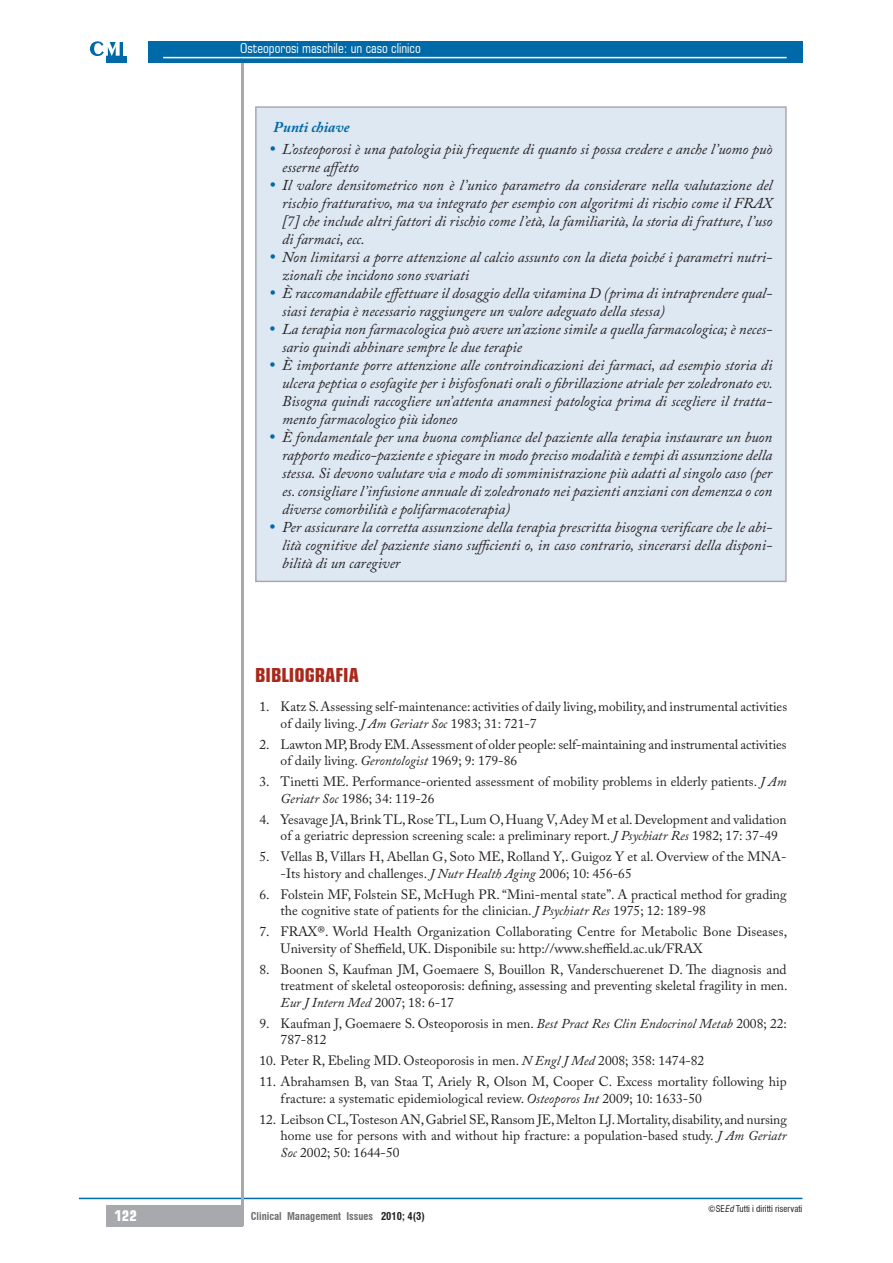
<style>
.page{position:relative;width:893px;height:1263px;background:#fff}
.page>*{position:absolute;margin:0;border:0;box-sizing:border-box;transform-origin:0 0}
.t1{font:700 condensed 19.5px "Square 721 BT";color:#aa281b}
.t2{font:italic 15px/18px "Adobe Caslon Pro";color:#231f20}
.t3{font:italic 700 15px "Adobe Caslon Pro";color:#0069a8}
.t4{font:700 condensed 15px "Square 721 BT";color:#fff}
.t5{font:13.5px/16.6px "Adobe Caslon Pro";color:#231f20}
.t6{font:condensed 13.5px "Square 721 BT";color:#fff}
.t7{font:700 condensed 10.5px "Swiss 721 BT";color:#6c6d70}
.t8{font:condensed 9px "Swiss 721 BT";color:#231f20}
.s1{font-style:italic}
.s2{color:#231f20}
</style>
<div class="page">
<hr style="left:79px;top:1198px;width:723px;height:1px;background:#0069a8">
<hr style="left:241px;top:48px;width:3px;height:1178px;background:#a8a9ad">
<div style="left:106px;top:42px;width:21px;height:21px;background:#0069a8"></div>
<svg style="left:90px;top:41px;width:30px;height:15px"></svg>
<hr style="left:123px;top:42px;width:4px;height:14px;background:#fff">
<div style="left:148px;top:41px;width:654px;height:22px;background:#0069a8"></div>
<hr style="left:163px;top:57px;width:624px;height:1px;background:#fff">
<div style="left:106px;top:1205px;width:136px;height:21px;background:#a8a9ad"></div>
<div style="left:256px;top:107px;width:530px;height:474px;background:#dee8f3"></div>
<div style="left:255px;top:106px;width:532px;height:476px;border:2px solid #a8a9ad"></div>
<p class="t6" style="left:240px;top:40px;width:182px">Osteoporosi maschile: un caso clinico</p>
<p class="t3" style="left:274px;top:118px;width:77px">Punti chiave</p>
<p class="t2" style="left:282px;top:140px;width:492px">L’osteoporosi è una patologia più frequente di quanto si possa credere e anche l’uomo può esserne affetto<br>Il valore densitometrico non è l’unico parametro da considerare nella valutazione del rischio fratturativo, ma va integrato per esempio con algoritmi di rischio come il FRAX [7] che include altri fattori di rischio come l’età, la familiarità, la storia di fratture, l’uso di farmaci, ecc.<br>Non limitarsi a porre attenzione al calcio assunto con la dieta poiché i parametri nutri&shy;zionali che incidono sono svariati<br>È raccomandabile effettuare il dosaggio della vitamina D (prima di intraprendere qual&shy;siasi terapia è necessario raggiungere un valore adeguato della stessa)<br>La terapia non farmacologica può avere un’azione simile a quella farmacologica; è neces&shy;sario quindi abbinare sempre le due terapie<br>È importante porre attenzione alle controindicazioni dei farmaci, ad esempio storia di ulcera peptica o esofagite per i bisfosfonati orali o fibrillazione atriale per zoledronato ev.<br>Bisogna quindi raccogliere un’attenta anamnesi patologica prima di scegliere il tratta&shy;mento farmacologico più idoneo<br>È fondamentale per una buona compliance del paziente alla terapia instaurare un buon rapporto medico-paziente e spiegare in modo preciso modalità e tempi di assunzione della stessa. Si devono valutare via e modo di somministrazione più adatti al singolo caso (per es. consigliare l’infusione annuale di zoledronato nei pazienti anziani con demenza o con diverse comorbilità e polifarmacoterapia)<br>Per assicurare la corretta assunzione della terapia prescritta bisogna verificare che le abi&shy;lità cognitive del paziente siano sufficienti o, in caso contrario, sincerarsi della disponi&shy;bilità di un caregiver</p>
<h1 class="t1" style="left:255px;top:663px;width:105px">BIBLIOGRAFIA</h1>
<p class="t5" style="left:281px;top:698px;width:508px;text-indent:-21px">1. Katz S. Assessing self-maintenance: activities of daily living, mobility, and instrumental activities of daily living. <span class="s1">J Am Geriatr Soc</span> 1983; 31: 721-7</p>
<p class="t5" style="left:281px;top:736px;width:507px;text-indent:-21px">2. Lawton MP, Brody EM. Assessment of older people: self-maintaining and instrumental activities of daily living. <span class="s1">Gerontologist</span> 1969; 9: 179-86</p>
<p class="t5" style="left:281px;top:773px;width:507px;text-indent:-21px">3. Tinetti ME. Performance-oriented assessment of mobility problems in elderly patients. <span class="s1">J Am<br>Geriatr Soc</span> 1986; 34: 119-26</p>
<p class="t5" style="left:281px;top:811px;width:508px;text-indent:-21px">4. Yesavage JA, Brink TL, Rose TL, Lum O, Huang V, Adey M et al. Development and validation of a geriatric depression screening scale: a preliminary report. <span class="s1">J Psychiatr Res</span> 1982; 17: 37-49</p>
<p class="t5" style="left:281px;top:848px;width:508px;text-indent:-21px">5. Vellas B, Villars H, Abellan G, Soto ME, Rolland Y,. Guigoz Y et al. Overview of the MNA--Its history and challenges. <span class="s1">J Nutr Health Aging</span> 2006; 10: 456-65</p>
<p class="t5" style="left:281px;top:886px;width:508px;text-indent:-21px">6. Folstein MF, Folstein SE, McHugh PR. “Mini-mental state”. A practical method for grading the cognitive state of patients for the clinician. <span class="s1">J Psychiatr Res</span> 1975; 12: 189-98</p>
<p class="t5" style="left:281px;top:923px;width:508px;text-indent:-21px">7. FRAX®. World Health Organization Collaborating Centre for Metabolic Bone Diseases,<br>University of Sheffield, UK. Disponibile su: http://www.sheffield.ac.uk/FRAX</p>
<p class="t5" style="left:281px;top:961px;width:508px;text-align:justify;text-indent:-21px">8. Boonen S, Kaufman JM, Goemaere S, Bouillon R, Vanderschuerenet D. The diagnosis and treatment of skeletal osteoporosis: defining, assessing and preventing skeletal fragility in men.<br><span class="s1">Eur J Intern Med</span> 2007; 18: 6-17</p>
<p class="t5" style="left:281px;top:1015px;width:508px;text-indent:-21px">9. Kaufman J, Goemaere S. Osteoporosis in men. <span class="s1">Best Pract Res Clin Endocrinol Metab</span> 2008; 22:<br>787-812</p>
<p class="t5" style="left:259px;top:1052px;width:446px">10. Peter R, Ebeling MD. Osteoporosis in men. <span class="s1">N Engl J Med</span> 2008; 358: 1474-82</p>
<p class="t5" style="left:281px;top:1073px;width:508px;text-indent:-21px">11. Abrahamsen B, van Staa T, Ariely R, Olson M, Cooper C. Excess mortality following hip fracture: a systematic epidemiological review. <span class="s1">Osteoporos Int</span> 2009; 10: 1633-50</p>
<p class="t5" style="left:281px;top:1110px;width:508px;text-align:justify;text-indent:-21px">12. Leibson CL, Tosteson AN, Gabriel SE, Ransom JE, Melton LJ. Mortality, disability, and nursing home use for persons with and without hip fracture: a population-based study. <span class="s1">J Am Geriatr Soc</span> 2002; 50: 1644-50</p>
<p class="t4" style="left:114px;top:1207px;width:24px">122</p>
<p class="t7" style="left:251px;top:1209px;width:176px">Clinical Management Issues <span class="s2">2010; 4(3)</span></p>
<p class="t8" style="left:708px;top:1203px;width:96px">©SE<span class="s1">Ed</span> Tutti i diritti riservati</p>
</div>
